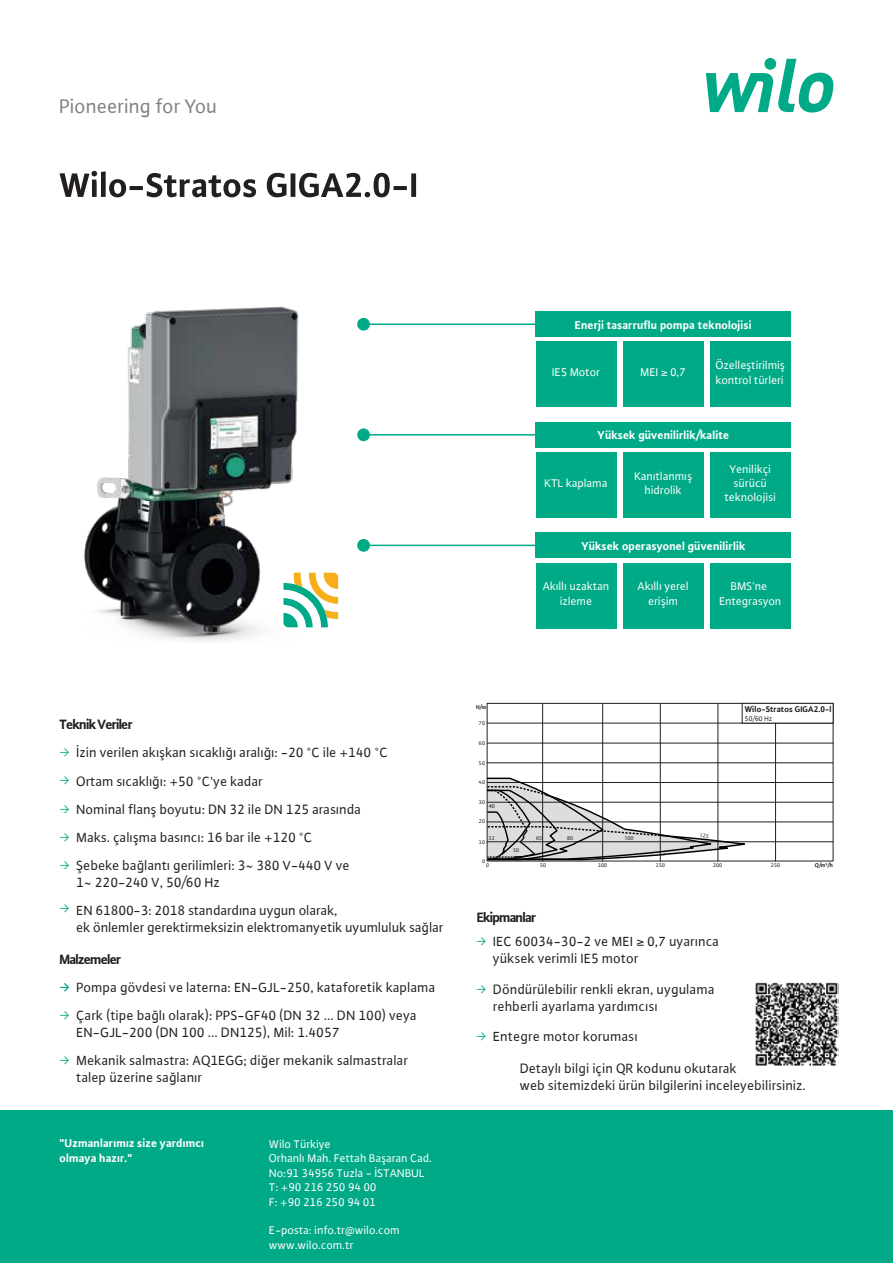
<style>
.page{position:relative;width:893px;height:1263px;background:#fff}
.page>*{position:absolute;margin:0;border:0;box-sizing:border-box;transform-origin:0 0}
.t1{font:21px "WILO Plus Global";letter-spacing:-.005em;color:#808285}
.t2{font:14.25px/17.1px "WILO Plus Global";color:#231f20}
.t3{font:700 14.25px "WILO Plus Global";letter-spacing:-.065em;color:#231f20}
.t4{font:14.25px/28.2px "WILO Pict 2023";color:#00aa87;text-align:justify}
.t5{font:12px/14.4px "WILO Plus Global";color:#fff;text-align:center}
.t6{font:700 12px/14.4px "WILO Plus Global";color:#fff}
.t7{font:700 8.7px "WILO Plus Global";color:#231f20}
.t8{font:7.2px "WILO Plus Global";color:#231f20}
.t9{font:5.85px "WILO Plus Global";color:#231f20}
.t10{font:5.85px "Myriad Pro";color:#231f20}
.t11{font:700 5.85px "WILO Plus Global";color:#231f20}
.s1{font-family:"WILO Pict 2023";color:#00aa87}
.s2{font-style:italic}
</style>
<div class="page">
<svg style="left:706px;top:59px;width:128px;height:54px"></svg>
<div style="left:764px;top:58px;width:12px;height:12px;background:#00aa87;border-radius:50%"></div>
<div style="left:0;top:1110px;width:893px;height:153px;background:#00aa87"></div>
<div style="left:536px;top:311px;width:255px;height:26px;background:#00aa87"></div>
<div style="left:536px;top:422px;width:255px;height:26px;background:#00aa87"></div>
<div style="left:536px;top:533px;width:255px;height:25px;background:#00aa87"></div>
<svg style="left:59px;top:171px;width:357px;height:26px"></svg>
<div style="left:357px;top:318px;width:13px;height:13px;background:#00aa87;border-radius:50%"></div>
<hr style="left:364px;top:323px;width:174px;height:2px;background:#00aa87">
<div style="left:357px;top:428px;width:13px;height:13px;background:#00aa87;border-radius:50%"></div>
<hr style="left:364px;top:434px;width:174px;height:2px;background:#00aa87">
<div style="left:357px;top:539px;width:13px;height:13px;background:#00aa87;border-radius:50%"></div>
<hr style="left:364px;top:545px;width:174px;height:1px;background:#00aa87">
<div style="left:536px;top:341px;width:81px;height:66px;background:#00aa87"></div>
<div style="left:623px;top:452px;width:81px;height:66px;background:#00aa87"></div>
<div style="left:536px;top:452px;width:81px;height:66px;background:#00aa87"></div>
<div style="left:536px;top:563px;width:81px;height:65px;background:#00aa87"></div>
<div style="left:623px;top:341px;width:81px;height:66px;background:#00aa87"></div>
<div style="left:623px;top:563px;width:81px;height:65px;background:#00aa87"></div>
<div style="left:710px;top:341px;width:81px;height:66px;background:#00aa87"></div>
<div style="left:710px;top:452px;width:81px;height:66px;background:#00aa87"></div>
<div style="left:710px;top:563px;width:81px;height:65px;background:#00aa87"></div>
<img style="left:84px;top:306px;width:228px;height:335px">
<hr style="left:487px;top:743px;width:346px;height:1px;background:#231f20">
<hr style="left:602px;top:703px;width:1px;height:158px;background:#231f20">
<hr style="left:660px;top:703px;width:1px;height:158px;background:#231f20">
<hr style="left:718px;top:703px;width:1px;height:158px;background:#231f20">
<hr style="left:775px;top:703px;width:1px;height:158px;background:#231f20">
<hr style="left:487px;top:841px;width:346px;height:1px;background:#231f20">
<hr style="left:487px;top:822px;width:346px;height:1px;background:#231f20">
<hr style="left:487px;top:802px;width:346px;height:1px;background:#231f20">
<hr style="left:487px;top:782px;width:346px;height:1px;background:#231f20">
<hr style="left:487px;top:762px;width:346px;height:1px;background:#231f20">
<hr style="left:487px;top:723px;width:346px;height:1px;background:#231f20">
<hr style="left:542px;top:703px;width:1px;height:158px;background:#231f20">
<div style="left:742px;top:703px;width:91px;height:20px;background:#fff"></div>
<div style="left:742px;top:703px;width:91px;height:20px;border:1px solid #231f20"></div>
<svg style="left:283px;top:573px;width:55px;height:54px"></svg>
<img style="left:755px;top:982px;width:84px;height:84px">
<svg style="left:486px;top:777px;width:270px;height:84px"></svg>
<h1 class="t1" style="left:60px;top:93px;width:160px">Pioneering for You</h1>
<p class="t6" style="left:575px;top:318px;width:178px">Enerji tasarruflu pompa teknolojisi</p>
<p class="t5" style="left:552px;top:365px;width:49px">IE5 Motor</p>
<p class="t5" style="left:641px;top:365px;width:47px">MEI ≥ 0,7</p>
<p class="t5" style="left:716px;top:358px;width:71px;text-align:left">Özelleştirilmiş kontrol türleri</p>
<p class="t6" style="left:598px;top:427px;width:133px">Yüksek güvenilirlik/kalite</p>
<p class="t5" style="left:545px;top:476px;width:65px">KTL kaplama</p>
<p class="t5" style="left:634px;top:468px;width:59px">Kanıtlanmış hidrolik</p>
<p class="t5" style="left:725px;top:461px;width:53px">Yenilikçi sürücü teknolojisi</p>
<p class="t6" style="left:581px;top:538px;width:166px">Yüksek operasyonel güvenilirlik</p>
<p class="t5" style="left:543px;top:579px;width:68px">Akıllı uzaktan izleme</p>
<p class="t5" style="left:638px;top:579px;width:52px">Akıllı yerel erişim</p>
<p class="t5" style="left:719px;top:579px;width:64px">BMS'ne<br>Entegrasyon</p>
<p class="t3" style="left:60px;top:716px;width:75px">Teknik Veriler</p>
<p class="t4" style="left:60px;top:739px;width:12px">ƒ ƒ ƒ ƒ ƒ</p>
<p class="t4" style="left:60px;top:895px;width:12px">ƒ</p>
<p class="t2" style="left:77px;top:738px;width:313px;line-height:28.2px">İzin verilen akışkan sıcaklığı aralığı: -20 °C ile +140 °C Ortam sıcaklığı: +50 °C'ye kadar<br>Nominal flanş boyutu: DN 32 ile DN 125 arasında Maks. çalışma basıncı: 16 bar ile +120 °C<br>Şebeke bağlantı gerilimleri: 3~ 380 V-440 V ve</p>
<p class="t2" style="left:77px;top:874px;width:145px">1~ 220-240 V, 50/60 Hz</p>
<p class="t2" style="left:77px;top:901px;width:369px">EN 61800-3: 2018 standardına uygun olarak,<br>ek önlemler gerektirmeksizin elektromanyetik uyumluluk sağlar</p>
<p class="t3" style="left:60px;top:950px;width:63px">Malzemeler</p>
<p class="t2" style="left:60px;top:978px;width:378px"><span class="s1">ƒ</span> Pompa gövdesi ve laterna: EN-GJL-250, kataforetik kaplama</p>
<p class="t2" style="left:77px;top:1006px;width:342px">Çark (tipe bağlı olarak): PPS-GF40 (DN 32 ... DN 100) veya<br>EN-GJL-200 (DN 100 ... DN125), Mil: 1.4057</p>
<p class="t2" style="left:77px;top:1051px;width:333px">Mekanik salmastra: AQ1EGG; diğer mekanik salmastralar talep üzerine sağlanır</p>
<p class="t4" style="left:60px;top:1002px;width:12px">ƒ</p>
<p class="t4" style="left:60px;top:1047px;width:12px">ƒ</p>
<p class="t6" style="left:60px;top:1136px;width:146px">"Uzmanlarımız size yardımcı olmaya hazır."</p>
<p class="t5" style="left:269px;top:1136px;width:164px;text-align:left">Wilo Türkiye<br>Orhanlı Mah. Fettah Başaran Cad.<br>No:91 34956 Tuzla - İSTANBUL<br>T: +90 216 250 94 00<br>F: +90 216 250 94 01</p>
<p class="t5" style="left:269px;top:1223px;width:132px;text-align:left">E-posta: info.tr@wilo.com www.wilo.com.tr</p>
<p class="t11" style="left:476px;top:703px;width:12px">H/m</p>
<p class="t7" style="left:745px;top:704px;width:88px">Wilo-Stratos GIGA2.0-l</p>
<p class="t8" style="left:745px;top:714px;width:29px">50/60 Hz</p>
<p class="t9" style="left:479px;top:719px;width:8px">70</p>
<p class="t9" style="left:479px;top:739px;width:8px">60</p>
<p class="t9" style="left:479px;top:759px;width:8px">50</p>
<p class="t9" style="left:479px;top:779px;width:8px">40</p>
<p class="t9" style="left:479px;top:799px;width:8px">30</p>
<p class="t10" style="left:489px;top:802px;width:7px">40</p>
<p class="t9" style="left:479px;top:818px;width:8px">20</p>
<p class="t9" style="left:489px;top:834px;width:8px">32</p>
<p class="t9" style="left:479px;top:838px;width:8px">10</p>
<p class="t10" style="left:513px;top:846px;width:7px">50</p>
<p class="t10" style="left:536px;top:835px;width:7px">65</p>
<p class="t10" style="left:567px;top:835px;width:7px">80</p>
<p class="t10" style="left:624px;top:835px;width:10px">100</p>
<p class="t9" style="left:482px;top:858px;width:5px">0</p>
<p class="t9" style="left:486px;top:862px;width:5px">0</p>
<p class="t9" style="left:540px;top:862px;width:8px">50</p>
<p class="t9" style="left:598px;top:862px;width:11px">100</p>
<p class="t9" style="left:656px;top:862px;width:11px">150</p>
<p class="t9" style="left:713px;top:862px;width:11px">200</p>
<p class="t9" style="left:771px;top:862px;width:11px">250</p>
<p class="t11" style="left:815px;top:861px;width:19px"><span class="s2">Q</span>/m³/h</p>
<p class="t3" style="left:477px;top:909px;width:61px">Ekipmanlar</p>
<p class="t2" style="left:493px;top:933px;width:228px">IEC 60034-30-2 ve MEI ≥ 0,7 uyarınca yüksek verimli IE5 motor</p>
<p class="t4" style="left:476px;top:928px;width:12px">ƒ</p>
<p class="t4" style="left:476px;top:976px;width:12px">ƒ</p>
<p class="t4" style="left:476px;top:1023px;width:12px">ƒ</p>
<p class="t2" style="left:493px;top:980px;width:223px">Döndürülebilir renkli ekran, uygulama rehberli ayarlama yardımcısı</p>
<p class="t2" style="left:493px;top:1027px;width:146px">Entegre motor koruması</p>
<p class="t2" style="left:520px;top:1060px;width:288px">Detaylı bilgi için QR kodunu okutarak<br>web sitemizdeki ürün bilgilerini inceleyebilirsiniz.</p>
</div>
